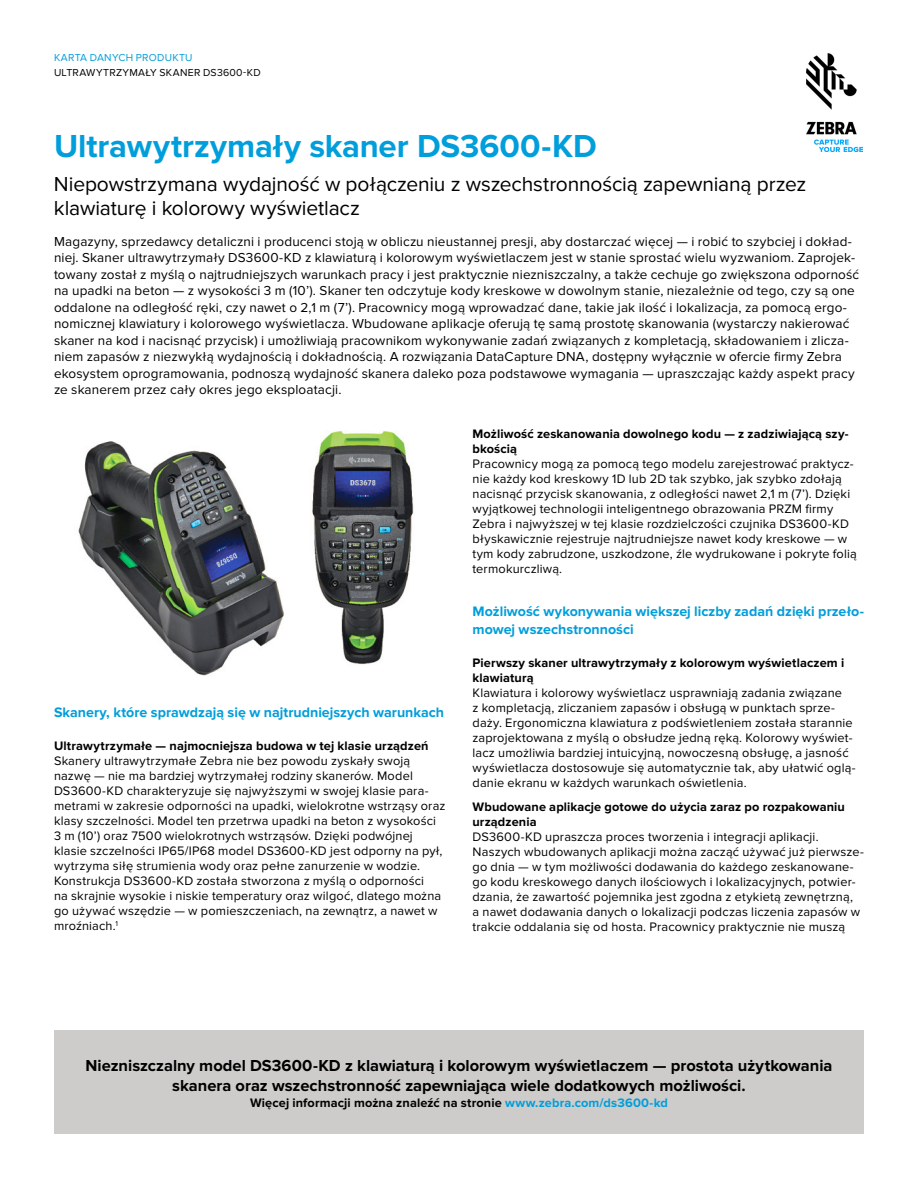
<style>
.page{position:relative;width:918px;height:1188px;background:#fff}
.page>*{position:absolute;margin:0;border:0;box-sizing:border-box;transform-origin:0 0}
.t1{font:700 33px "Proxima Nova";color:#009edb}
.t2{font:21px/24px "Proxima Nova";letter-spacing:-.005em;color:#000}
.t3{font:700 16.5px/20.2px "Proxima Nova";color:#000;text-align:center}
.t4{font:700 14.25px/17.2px "Proxima Nova";color:#009edb}
.t5{font:13.5px/16.5px "Proxima Nova";letter-spacing:.01em;color:#000}
.t6{font:12.75px/15px "Proxima Nova";letter-spacing:.015em;color:#000}
.t7{font:700 12.75px/15px "Proxima Nova";letter-spacing:.01em;color:#000}
.t8{font:10.5px "Proxima Nova";letter-spacing:.025em;color:#000}
.t9{font:10.5px "Proxima Nova";letter-spacing:.025em;color:#009edb}
.s1{color:#009edb}
</style>
<div class="page">
<img style="left:806px;top:54px;width:56px;height:97px">
<div style="left:54px;top:1031px;width:810px;height:103px;background:#cdccca"></div>
<img style="left:78px;top:430px;width:336px;height:246px">
<p class="t9" style="left:54px;top:52px;width:140px">KARTA DANYCH PRODUKTU</p>
<p class="t8" style="left:54px;top:66px;width:208px">ULTRAWYTRZYMAŁY SKANER DS3600-KD</p>
<h1 class="t1" style="left:54px;top:127px;width:544px">Ultrawytrzymały skaner DS3600-KD</h1>
<h2 class="t2" style="left:54px;top:173px;width:754px">Niepowstrzymana wydajność w połączeniu z wszechstronnością zapewnianą przez klawiaturę i kolorowy wyświetlacz</h2>
<p class="t5" style="left:54px;top:233px;width:807px">Magazyny, sprzedawcy detaliczni i producenci stoją w obliczu nieustannej presji, aby dostarczać więcej — i robić to szybciej i dokład&shy;niej. Skaner ultrawytrzymały DS3600-KD z klawiaturą i kolorowym wyświetlaczem jest w stanie sprostać wielu wyzwaniom. Zaprojek&shy;towany został z myślą o najtrudniejszych warunkach pracy i jest praktycznie niezniszczalny, a także cechuje go zwiększona odporność na upadki na beton — z wysokości 3 m (10’). Skaner ten odczytuje kody kreskowe w dowolnym stanie, niezależnie od tego, czy są one oddalone na odległość ręki, czy nawet o 2,1 m (7’). Pracownicy mogą wprowadzać dane, takie jak ilość i lokalizacja, za pomocą ergo&shy;nomicznej klawiatury i kolorowego wyświetlacza. Wbudowane aplikacje oferują tę samą prostotę skanowania (wystarczy nakierować skaner na kod i nacisnąć przycisk) i umożliwiają pracownikom wykonywanie zadań związanych z kompletacją, składowaniem i zlicza&shy;niem zapasów z niezwykłą wydajnością i dokładnością. A rozwiązania DataCapture DNA, dostępny wyłącznie w ofercie firmy Zebra ekosystem oprogramowania, podnoszą wydajność skanera daleko poza podstawowe wymagania — upraszczając każdy aspekt pracy ze skanerem przez cały okres jego eksploatacji.</p>
<p class="t4" style="left:54px;top:704px;width:392px">Skanery, które sprawdzają się w najtrudniejszych warunkach</p>
<p class="t7" style="left:54px;top:739px;width:376px">Ultrawytrzymałe — najmocniejsza budowa w tej klasie urządzeń</p>
<p class="t6" style="left:54px;top:754px;width:393px">Skanery ultrawytrzymałe Zebra nie bez powodu zyskały swoją nazwę — nie ma bardziej wytrzymałej rodziny skanerów. Model DS3600-KD charakteryzuje się najwyższymi w swojej klasie para&shy;metrami w zakresie odporności na upadki, wielokrotne wstrząsy oraz klasy szczelności. Model ten przetrwa upadki na beton z wysokości 3 m (10’) oraz 7500 wielokrotnych wstrząsów. Dzięki podwójnej klasie szczelności IP65/IP68 model DS3600-KD jest odporny na pył, wytrzyma siłę strumienia wody oraz pełne zanurzenie w wodzie.<br>Konstrukcja DS3600-KD została stworzona z myślą o odporności<br>na skrajnie wysokie i niskie temperatury oraz wilgoć, dlatego można go używać wszędzie — w pomieszczeniach, na zewnątrz, a nawet w mroźniach.<sup>1</sup></p>
<p class="t7" style="left:472px;top:426px;width:378px">Możliwość zeskanowania dowolnego kodu — z zadziwiającą szy&shy;bkością</p>
<p class="t6" style="left:472px;top:456px;width:386px">Pracownicy mogą za pomocą tego modelu zarejestrować praktycz&shy;nie każdy kod kreskowy 1D lub 2D tak szybko, jak szybko zdołają nacisnąć przycisk skanowania, z odległości nawet 2,1 m (7’). Dzięki wyjątkowej technologii inteligentnego obrazowania PRZM firmy Zebra i najwyższej w tej klasie rozdzielczości czujnika DS3600-KD błyskawicznie rejestruje najtrudniejsze nawet kody kreskowe — w tym kody zabrudzone, uszkodzone, źle wydrukowane i pokryte folią termokurczliwą.</p>
<p class="t4" style="left:472px;top:603px;width:393px">Możliwość wykonywania większej liczby zadań dzięki przeło&shy;mowej wszechstronności</p>
<p class="t7" style="left:472px;top:655px;width:373px">Pierwszy skaner ultrawytrzymały z kolorowym wyświetlaczem i klawiaturą</p>
<p class="t6" style="left:472px;top:685px;width:385px">Klawiatura i kolorowy wyświetlacz usprawniają zadania związane<br>z kompletacją, zliczaniem zapasów i obsługą w punktach sprze&shy;daży. Ergonomiczna klawiatura z podświetleniem została starannie zaprojektowana z myślą o obsłudze jedną ręką. Kolorowy wyświet&shy;lacz umożliwia bardziej intuicyjną, nowoczesną obsługę, a jasność wyświetlacza dostosowuje się automatycznie tak, aby ułatwić oglą&shy;danie ekranu w każdych warunkach oświetlenia.</p>
<p class="t7" style="left:472px;top:799px;width:374px">Wbudowane aplikacje gotowe do użycia zaraz po rozpakowaniu urządzenia</p>
<p class="t6" style="left:472px;top:829px;width:393px">DS3600-KD upraszcza proces tworzenia i integracji aplikacji.<br>Naszych wbudowanych aplikacji można zacząć używać już pierwsze&shy;go dnia — w tym możliwości dodawania do każdego zeskanowane&shy;go kodu kreskowego danych ilościowych i lokalizacyjnych, potwier&shy;dzania, że zawartość pojemnika jest zgodna z etykietą zewnętrzną,<br>a nawet dodawania danych o lokalizacji podczas liczenia zapasów w trakcie oddalania się od hosta. Pracownicy praktycznie nie muszą</p>
<p class="t3" style="left:86px;top:1056px;width:748px">Niezniszczalny model DS3600-KD z klawiaturą i kolorowym wyświetlaczem — prostota użytkowania skanera oraz wszechstronność zapewniająca wiele dodatkowych możliwości.</p>
<p class="t7" style="left:250px;top:1095px;width:419px">Więcej informacji można znaleźć na stronie <span class="s1">www.zebra.com/ds3600-kd</span></p>
</div>
